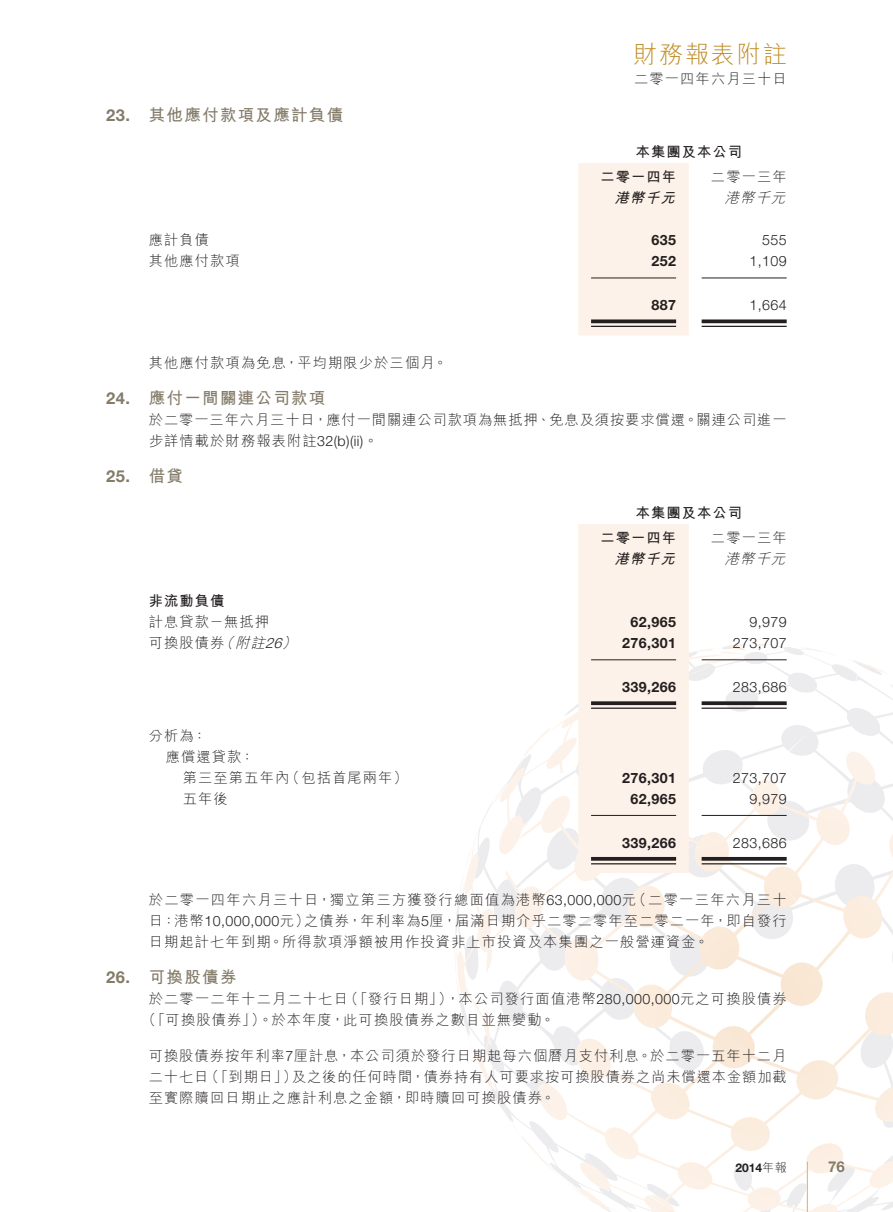
<style>
.page{position:relative;width:893px;height:1212px;background:#fff}
.page>*{position:absolute;margin:0;border:0;box-sizing:border-box;transform-origin:0 0}
.t1{font:300 24px "M Hei HK";letter-spacing:.08em;color:#be8a20}
.Heading_1{font:700 16.5px "M Hei HK";letter-spacing:.08em;color:#847b69}
.Heading_1-2{font:700 16.5px "Helvetica Neue LT Std";letter-spacing:.03em;color:#847b69}
.t2{font:700 15px "Helvetica Neue LT Std";color:#847b69}
.Body_Text{font:300 14.25px/21px "M Hei HK";letter-spacing:.08em;color:#231f20}
.Body_Text-2{font:300 14.25px "Helvetica Neue LT Std";letter-spacing:.03em;color:#231f20}
.Body_Text-3{font:700 14.25px "Helvetica Neue LT Std";letter-spacing:.03em;color:#231f20}
.Body_Text-4{font:700 14.25px "M Hei HK";letter-spacing:.08em;color:#231f20}
.Body_Text-5{font:italic 300 14.25px "M Hei HK";color:#231f20}
.Body_Text-6{font:italic 700 14.25px "M Hei HK";color:#231f20}
.Body_Text-7{font:italic 300 14.25px "Helvetica Neue LT Std";color:#231f20}
.t3{font:700 12px "Helvetica Neue LT Std";color:#231f20}
.s1{font-family:"Helvetica Neue LT Std"}
.s2{font-family:"M Hei HK";font-weight:300}
</style>
<div class="page">
<svg style="left:455px;top:905px;width:31px;height:175px"></svg>
<svg style="left:816px;top:650px;width:77px;height:115px"></svg>
<svg style="left:486px;top:765px;width:407px;height:447px"></svg>
<svg style="left:632px;top:1195px;width:44px;height:17px"></svg>
<svg style="left:458px;top:704px;width:301px;height:201px"></svg>
<hr style="left:807px;top:1161px;width:1px;height:51px;background:#dfb77c">
<div style="left:578px;top:163px;width:111px;height:172px;background:#fdf2e9"></div>
<hr style="left:591px;top:278px;width:85px;height:1px;background:#231f20">
<hr style="left:702px;top:278px;width:85px;height:1px;background:#231f20">
<svg style="left:591px;top:319px;width:85px;height:4px"></svg>
<hr style="left:591px;top:326px;width:85px;height:1px;background:#231f20">
<svg style="left:702px;top:319px;width:85px;height:4px"></svg>
<hr style="left:702px;top:326px;width:85px;height:1px;background:#231f20">
<svg style="left:578px;top:524px;width:238px;height:349px"></svg>
<hr style="left:591px;top:659px;width:85px;height:1px;background:#231f20">
<hr style="left:702px;top:659px;width:85px;height:1px;background:#231f20">
<svg style="left:591px;top:701px;width:85px;height:4px"></svg>
<hr style="left:591px;top:707px;width:85px;height:2px;background:#231f20">
<svg style="left:702px;top:701px;width:85px;height:4px"></svg>
<hr style="left:702px;top:707px;width:85px;height:2px;background:#231f20">
<hr style="left:591px;top:815px;width:85px;height:1px;background:#231f20">
<hr style="left:702px;top:815px;width:85px;height:1px;background:#231f20">
<svg style="left:591px;top:857px;width:85px;height:4px"></svg>
<hr style="left:591px;top:863px;width:85px;height:1px;background:#231f20">
<svg style="left:702px;top:857px;width:85px;height:4px"></svg>
<hr style="left:702px;top:863px;width:85px;height:1px;background:#231f20">
<p class="Heading_1-2" style="left:106px;top:105px;width:25px">23.</p>
<p class="Heading_1-2" style="left:106px;top:388px;width:25px">24.</p>
<p class="Heading_1-2" style="left:106px;top:466px;width:25px">25.</p>
<p class="Heading_1-2" style="left:106px;top:967px;width:25px">26.</p>
<p class="Heading_1" style="left:149px;top:103px;width:196px">其他應付款項及應計負債</p>
<p class="Body_Text" style="left:149px;top:229px;width:62px">應計負債</p>
<p class="Body_Text" style="left:149px;top:250px;width:93px">其他應付款項</p>
<p class="Body_Text" style="left:149px;top:352px;width:300px">其他應付款項為免息，平均期限少於三個月。</p>
<p class="Heading_1" style="left:149px;top:386px;width:178px">應付一間關連公司款項</p>
<h1 class="t1" style="left:633px;top:42px;width:155px">財務報表附註</h1>
<p class="Body_Text" style="left:634px;top:68px;width:154px">二零一四年六月三十日</p>
<p class="Body_Text-4" style="left:636px;top:141px;width:108px">本集團及本公司</p>
<p class="Body_Text" style="left:711px;top:166px;width:77px">二零一三年</p>
<p class="Body_Text-4" style="left:600px;top:167px;width:77px">二零一四年</p>
<p class="Body_Text-6" style="left:614px;top:188px;width:67px">港幣千元</p>
<p class="Body_Text-5" style="left:725px;top:191px;width:66px">港幣千元</p>
<p class="Body_Text-3" style="left:652px;top:231px;width:26px">635</p>
<p class="Body_Text-2" style="left:762px;top:232px;width:26px">555</p>
<p class="Body_Text-3" style="left:652px;top:252px;width:26px">252</p>
<p class="Body_Text-2" style="left:749px;top:253px;width:39px">1,109</p>
<p class="Body_Text-3" style="left:652px;top:296px;width:26px">887</p>
<p class="Body_Text-2" style="left:749px;top:296px;width:39px">1,664</p>
<p class="Body_Text" style="left:149px;top:409px;width:639px">於二零一三年六月三十日，應付一間關連公司款項為無抵押、免息及須按要求償還。關連公司進一步詳情載於財務報表附註<span class="s1">3 2 b( ) (</span> 。<span class="s1">(i i</span></p>
<p class="Heading_1" style="left:149px;top:464px;width:36px">借貸</p>
<p class="Body_Text-4" style="left:636px;top:502px;width:108px">本集團及本公司</p>
<p class="Body_Text" style="left:711px;top:527px;width:77px">二零一三年</p>
<p class="Body_Text-4" style="left:600px;top:527px;width:77px">二零一四年</p>
<p class="Body_Text-6" style="left:614px;top:548px;width:67px">港幣千元</p>
<p class="Body_Text-5" style="left:725px;top:552px;width:66px">港幣千元</p>
<p class="Body_Text-4" style="left:149px;top:590px;width:77px">非流動負債</p>
<p class="Body_Text" style="left:149px;top:611px;width:122px">計息貸款－無抵押</p>
<p class="Body_Text-3" style="left:631px;top:613px;width:47px">62,965</p>
<p class="Body_Text-2" style="left:749px;top:613px;width:39px">9,979</p>
<p class="Body_Text-5" style="left:219px;top:636px;width:51px">（附註</p>
<p class="Body_Text-5" style="left:282px;top:636px;width:20px">(</p>
<p class="Body_Text" style="left:149px;top:632px;width:77px">可換股債券</p>
<p class="Body_Text-7" style="left:265px;top:634px;width:22px">26</p>
<p class="Body_Text-3" style="left:622px;top:634px;width:55px">276,301</p>
<p class="Body_Text-2" style="left:733px;top:634px;width:55px">273,707</p>
<p class="Body_Text-3" style="left:622px;top:678px;width:55px">339,266</p>
<p class="Body_Text-2" style="left:733px;top:678px;width:55px">283,686</p>
<p class="Body_Text" style="left:149px;top:725px;width:59px">分析為：</p>
<p class="Body_Text" style="left:166px;top:746px;width:90px">應償還貸款：</p>
<p class="Body_Text" style="left:285px;top:767px;width:124px">（包括首尾兩年(</p>
<p class="Body_Text" style="left:183px;top:767px;width:108px">第三至第五年內</p>
<p class="Body_Text-3" style="left:622px;top:769px;width:55px">276,301</p>
<p class="Body_Text-2" style="left:733px;top:769px;width:55px">273,707</p>
<p class="Body_Text" style="left:183px;top:788px;width:46px">五年後</p>
<p class="Body_Text-3" style="left:631px;top:790px;width:47px">62,965</p>
<p class="Body_Text-2" style="left:749px;top:790px;width:39px">9,979</p>
<p class="Body_Text-3" style="left:622px;top:834px;width:55px">339,266</p>
<p class="Body_Text-2" style="left:733px;top:834px;width:55px">283,686</p>
<p class="Body_Text" style="left:632px;top:889px;width:156px">（二零一三年六月三十</p>
<p class="Body_Text" style="left:304px;top:889px;width:484px;text-indent:-155px">於二零一四年六月三十日，獨立第三方獲發行總面值為港幣<span class="s1">63,000,000</span>元<br>之債券，年利率為 厘<span class="s1">5</span> ，届滿日期介乎二零二零年至二零二一年，即自發行</p>
<p class="Body_Text" style="left:149px;top:910px;width:561px">日：港幣<span class="s1">10,000,000</span>元）<br>日期起計七年到期。所得款項淨額被用作投資非上市投資及本集團之一般營運資金。</p>
<p class="Heading_1" style="left:149px;top:965px;width:89px">可換股債券</p>
<p class="Body_Text" style="left:344px;top:988px;width:110px">（「發行日期」）</p>
<p class="Body_Text" style="left:446px;top:988px;width:343px">，本公司發行面值港幣<span class="s1">280,000,000</span>元之可換股債券</p>
<p class="Body_Text" style="left:142px;top:988px;width:415px;text-indent:7px">於二零一二年十二月二十七日<br>（「可換股債券」）。於本年度，此可換股債券之數目並無變動。</p>
<p class="Body_Text" style="left:149px;top:1045px;width:639px;text-align:right">可換股債券按年利率<span class="s1">7</span>厘計息，本公司須於發行日期起每六個曆月支付利息。於二零一五年十二月及之後的任何時間，債券持有人可要求按可換股債券之尚未償還本金額加截</p>
<p class="Body_Text" style="left:205px;top:1066px;width:94px">（「到期日」）</p>
<p class="Body_Text" style="left:149px;top:1066px;width:408px">二十七日<br>至實際贖回日期止之應計利息之金額，即時贖回可換股債券。</p>
<p class="t3" style="left:735px;top:1160px;width:53px">2014<span class="s2">年報</span></p>
<p class="t2" style="left:828px;top:1157px;width:18px">76</p>
</div>
